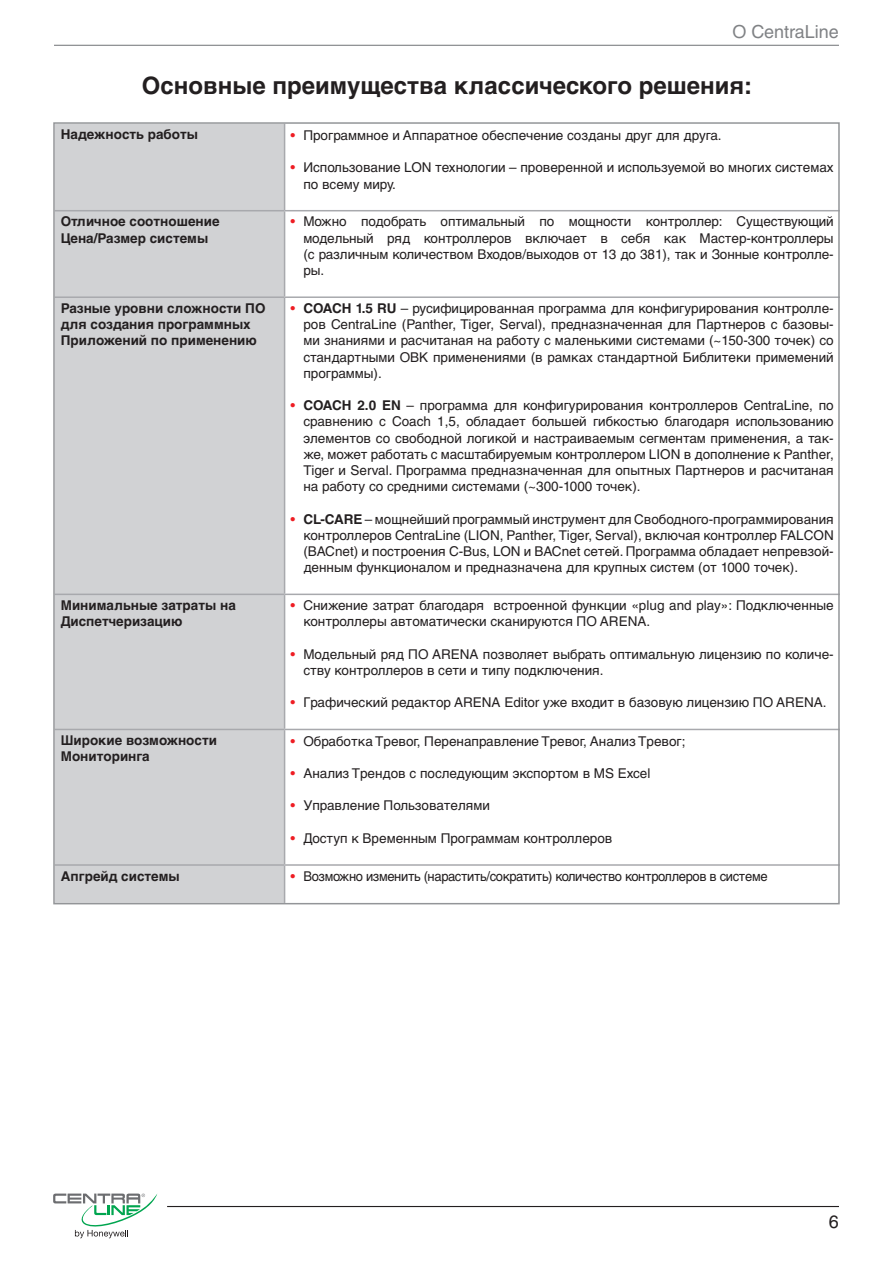
<style>
.page{position:relative;width:893px;height:1263px;background:#fff}
.page>*{position:absolute;margin:0;border:0;box-sizing:border-box;transform-origin:0 0}
.t1{font:700 24px "Helvetica LT Std";color:#231f20}
.t2{font:18px "Helvetica LT Std";color:#808285}
.t3{font:18px "Helvetica LT Std";color:#231f20}
.t4{font:13.5px/16.2px "Helvetica LT Std";color:#231f20;text-align:justify}
.t5{font:700 13.5px/16.2px "Helvetica LT Std";color:#231f20}
.t6{font:13.5px "Helvetica LT Std";letter-spacing:-.025em;color:#231f20;scale:.96 1}
.s1{color:#ee1d23}
.s2{font-weight:700}
</style>
<div class="page">
<hr style="left:54px;top:45px;width:785px;height:1px;background:#808285">
<hr style="left:167px;top:1206px;width:672px;height:1px;background:#231f20">
<svg style="left:53px;top:1193px;width:104px;height:45px"></svg>
<div style="left:56px;top:125px;width:228px;height:776px;background:#d1d2d4"></div>
<hr style="left:284px;top:124px;width:1px;height:86px;background:#a8a9ad">
<hr style="left:55px;top:210px;width:230px;height:1px;background:#a8a9ad">
<hr style="left:285px;top:210px;width:555px;height:1px;background:#a8a9ad">
<hr style="left:284px;top:211px;width:1px;height:85px;background:#a8a9ad">
<hr style="left:55px;top:296px;width:230px;height:2px;background:#a8a9ad">
<hr style="left:285px;top:296px;width:555px;height:2px;background:#a8a9ad">
<hr style="left:284px;top:298px;width:1px;height:296px;background:#a8a9ad">
<hr style="left:55px;top:594px;width:230px;height:1px;background:#a8a9ad">
<hr style="left:285px;top:594px;width:555px;height:1px;background:#a8a9ad">
<hr style="left:284px;top:595px;width:1px;height:134px;background:#a8a9ad">
<hr style="left:55px;top:729px;width:230px;height:1px;background:#a8a9ad">
<hr style="left:285px;top:729px;width:555px;height:1px;background:#a8a9ad">
<hr style="left:284px;top:730px;width:1px;height:134px;background:#a8a9ad">
<hr style="left:55px;top:864px;width:230px;height:2px;background:#a8a9ad">
<hr style="left:285px;top:864px;width:555px;height:2px;background:#a8a9ad">
<hr style="left:284px;top:866px;width:1px;height:37px;background:#a8a9ad">
<p class="t2" style="left:732px;top:22px;width:108px">О CentraLine</p>
<p class="t1" style="left:142px;top:71px;width:612px">Основные преимущества классического решения:</p>
<p class="t5" style="left:61px;top:126px;width:139px">Надежность работы</p>
<p class="t4" style="left:291px;top:127px;width:433px"><span class="s1">•</span> Программное и Аппаратное обеспечение созданы друг для друга.</p>
<p class="t4" style="left:303px;top:159px;width:532px;text-indent:-13px"><span class="s1">•</span> Использование LON технологии – проверенной и используемой во многих системах по всему миру.</p>
<p class="t5" style="left:61px;top:213px;width:160px">Отличное соотношение<br>Цена/Размер системы</p>
<p class="t4" style="left:303px;top:214px;width:532px;text-indent:-13px"><span class="s1">•</span> Можно подобрать оптимальный по мощности контроллер: Существующий модельный ряд контроллеров включает в себя как Мастер-контроллеры (с различным количеством Входов/выходов от 13 до 381), так и Зонные контролле&shy;ры.</p>
<p class="t5" style="left:61px;top:300px;width:206px">Разные уровни сложности ПО для создания программных<br>Приложений по применению</p>
<p class="t4" style="left:303px;top:300px;width:532px;text-indent:-13px"><span class="s1">•</span> <span class="s2">COACH 1.5 RU</span> – русифицированная программа для конфигурирования контролле&shy;ров CentraLine (Panther, Tiger, Serval), предназначенная для Партнеров с базовы&shy;ми знаниями и расчитаная на работу с маленькими системами (~150-300 точек) со стандартными ОВК применениями (в рамках стандартной Библитеки примемений программы).</p>
<p class="t4" style="left:303px;top:397px;width:532px;text-indent:-13px"><span class="s1">•</span> <span class="s2">COACH 2.0 EN</span> – программа для конфигурирования контроллеров CentraLine, по сравнению с Coach 1,5, обладает большей гибкостью благодаря использованию элементов со свободной логикой и настраиваемым сегментам применения, а так&shy;же, может работать с масштабируемым контроллером LION в дополнение к Panther, Tiger и Serval. Программа предназначенная для опытных Партнеров и расчитаная на работу со средними системами (~300-1000 точек).</p>
<p class="t4" style="left:303px;top:511px;width:532px;text-indent:-13px"><span class="s1">•</span> <span class="s2">CL-CARE</span> – мощнейший программый инструмент для Свободного-программирования контроллеров CentraLine (LION, Panther, Tiger, Serval), включая контроллер FALCON (BACnet) и построения C-Bus, LON и BACnet сетей. Программа обладает непревзой&shy;денным функционалом и предназначена для крупных систем (от 1000 точек).</p>
<p class="t5" style="left:61px;top:597px;width:177px">Минимальные затраты на<br>Диспетчеризацию</p>
<p class="t4" style="left:303px;top:597px;width:532px;text-indent:-13px"><span class="s1">•</span> Снижение затрат благодаря встроенной функции «plug and play»: Подключенные контроллеры автоматически сканируются ПО ARENA.</p>
<p class="t4" style="left:303px;top:646px;width:532px;text-indent:-13px"><span class="s1">•</span> Модельный ряд ПО ARENA позволяет выбрать оптимальную лицензию по количе&shy;ству контроллеров в сети и типу подключения.</p>
<p class="t4" style="left:291px;top:694px;width:537px"><span class="s1">•</span> Графический редактор ARENA Editor уже входит в базовую лицензию ПО ARENA.</p>
<p class="t5" style="left:61px;top:732px;width:158px">Широкие возможности<br>Мониторинга</p>
<p class="t4" style="left:291px;top:733px;width:396px"><span class="s1">•</span> Обработка Тревог, Перенаправление Тревог, Анализ Тревог;</p>
<p class="t4" style="left:291px;top:765px;width:361px"><span class="s1">•</span> Анализ Трендов с последующим экспортом в MS Excel</p>
<p class="t4" style="left:291px;top:797px;width:201px"><span class="s1">•</span> Управление Пользователями</p>
<p class="t4" style="left:291px;top:830px;width:323px"><span class="s1">•</span> Доступ к Временным Программам контроллеров</p>
<p class="t5" style="left:61px;top:868px;width:121px">Апгрейд системы</p>
<p class="t6" style="left:291px;top:868px;width:498px"><span class="s1">•</span> Возможно изменить (нарастить/сократить) количество контроллеров в системе</p>
<p class="t3" style="left:829px;top:1211px;width:12px">6</p>
</div>
